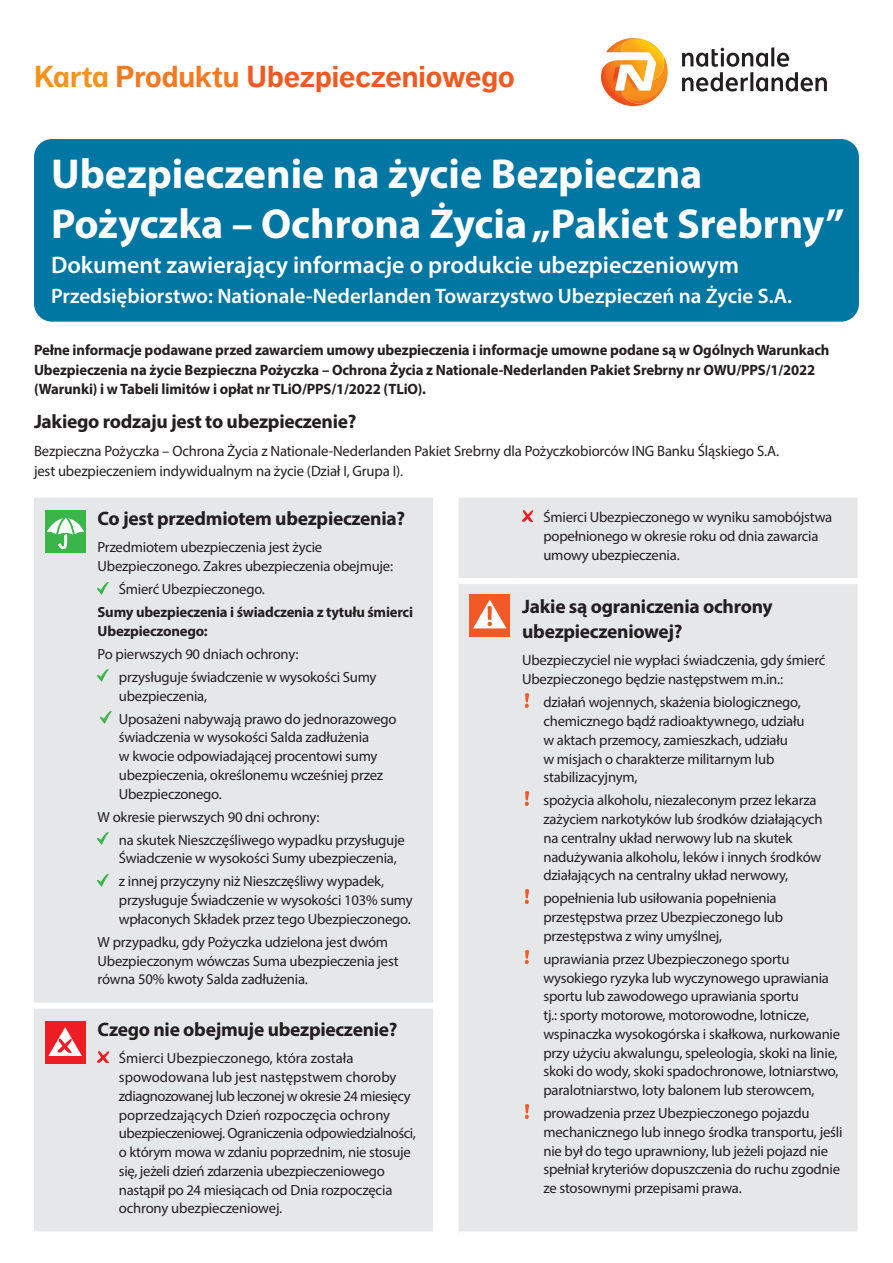
<style>
.page{position:relative;width:893px;height:1263px;background:#fff}
.page>*{position:absolute;margin:0;border:0;box-sizing:border-box;transform-origin:0 0}
.Form_title{font:700 42px/50.4px "Myriad Pro";color:#fff}
.t1{font:700 30px "NN Dagny Text";color:#f15921}
.Form_sub_title{font:600 24px "Myriad Pro";color:#fff}
.Company_Product_head{font:600 21px "Myriad Pro";color:#fff}
.Cover_subhead{font:700 19.5px/25.5px "Myriad Pro";letter-spacing:-.015em;color:#231f20}
.Form_intro{font:700 15px/19.5px "Myriad Pro";letter-spacing:-.01em;color:#231f20}
.Form_intro-2{font:15px/19.5px "Myriad Pro";letter-spacing:-.01em;color:#231f20}
.Covered_bullets{font:14.7px/18.8px "Myriad Pro";letter-spacing:-.015em;color:#231f20}
.Covered_bullets-2{font:700 14.7px/18.8px "Myriad Pro";letter-spacing:-.015em;color:#231f20}
.s1{color:#f7931d}
.s2{color:#f47921}
</style>
<div class="page">
<div style="left:34px;top:139px;width:825px;height:183px;background:#0076a3;border-radius:18px"></div>
<div style="left:566px;top:4px;width:293px;height:136px;background:#fff"></div>
<svg style="left:601px;top:38px;width:67px;height:69px"></svg>
<hr style="left:771px;top:47px;width:3px;height:19px;background:#231f20">
<svg style="left:682px;top:48px;width:145px;height:43px"></svg>
<div style="left:34px;top:498px;width:399px;height:505px;background:#e6e7e9"></div>
<div style="left:45px;top:510px;width:41px;height:43px;background:#3ab54a"></div>
<svg style="left:47px;top:514px;width:37px;height:35px"></svg>
<svg style="left:98px;top:582px;width:10px;height:12px"></svg>
<svg style="left:98px;top:670px;width:10px;height:12px"></svg>
<svg style="left:100px;top:712px;width:11px;height:11px"></svg>
<svg style="left:98px;top:833px;width:10px;height:12px"></svg>
<svg style="left:98px;top:874px;width:10px;height:12px"></svg>
<div style="left:459px;top:498px;width:399px;height:733px;background:#e6e7e9"></div>
<div style="left:459px;top:578px;width:59px;height:6px;background:#fff"></div>
<div style="left:518px;top:578px;width:340px;height:6px;background:#fff"></div>
<svg style="left:522px;top:510px;width:11px;height:11px"></svg>
<div style="left:469px;top:594px;width:41px;height:42px;background:#f15929"></div>
<svg style="left:473px;top:600px;width:33px;height:28px"></svg>
<svg style="left:525px;top:694px;width:4px;height:13px"></svg>
<svg style="left:525px;top:792px;width:4px;height:13px"></svg>
<svg style="left:525px;top:890px;width:4px;height:13px"></svg>
<img style="left:525px;top:950px;width:4px;height:14px">
<svg style="left:525px;top:1105px;width:4px;height:13px"></svg>
<div style="left:34px;top:1009px;width:399px;height:222px;background:#e6e7e9"></div>
<div style="left:45px;top:1021px;width:41px;height:43px;background:#ee1d23"></div>
<svg style="left:48px;top:1027px;width:34px;height:29px"></svg>
<svg style="left:98px;top:1051px;width:10px;height:11px"></svg>
<p class="t1" style="left:34px;top:58px;width:482px"><span class="s1">Karta</span> <span class="s2">Produktu</span> Ubezpieczeniowego</p>
<p class="Form_title" style="left:51px;top:147px;width:795px">Ubezpieczenie na życie Bezpieczna<br>Pożyczka – Ochrona Życia „Pakiet Srebrny”</p>
<p class="Form_sub_title" style="left:51px;top:250px;width:690px">Dokument zawierający informacje o produkcie ubezpieczeniowym</p>
<p class="Company_Product_head" style="left:51px;top:282px;width:742px">Przedsiębiorstwo: Nationale‑Nederlanden Towarzystwo Ubezpieczeń na Życie S.A.</p>
<p class="Form_intro" style="left:34px;top:340px;width:797px">Pełne informacje podawane przed zawarciem umowy ubezpieczenia i informacje umowne podane są w Ogólnych Warunkach<br>Ubezpieczenia na życie Bezpieczna Pożyczka – Ochrona Życia z Nationale‑Nederlanden Pakiet Srebrny nr OWU/PPS/1/2022 (Warunki) i w Tabeli limitów i opłat nr TLiO/PPS/1/2022 (TLiO).</p>
<p class="Cover_subhead" style="left:34px;top:408px;width:324px">Jakiego rodzaju jest to ubezpieczenie?</p>
<p class="Form_intro-2" style="left:34px;top:441px;width:747px">Bezpieczna Pożyczka – Ochrona Życia z Nationale‑Nederlanden Pakiet Srebrny dla Pożyczkobiorców ING Banku Śląskiego S.A. jest ubezpieczeniem indywidualnym na życie (Dział I, Grupa I).</p>
<p class="Cover_subhead" style="left:98px;top:505px;width:309px">Co jest przedmiotem ubezpieczenia?</p>
<p class="Covered_bullets" style="left:98px;top:538px;width:297px">Przedmiotem ubezpieczenia jest życie<br>Ubezpieczonego. Zakres ubezpieczenia obejmuje:</p>
<p class="Covered_bullets" style="left:119px;top:579px;width:148px">Śmierć Ubezpieczonego.</p>
<p class="Covered_bullets-2" style="left:98px;top:602px;width:317px">Sumy ubezpieczenia i świadczenia z tytułu śmierci<br>Ubezpieczonego:</p>
<p class="Covered_bullets" style="left:98px;top:644px;width:202px">Po pierwszych 90 dniach ochrony:</p>
<p class="Covered_bullets" style="left:119px;top:667px;width:259px">przysługuje świadczenie w wysokości Sumy ubezpieczenia,</p>
<p class="Covered_bullets" style="left:119px;top:709px;width:279px">Uposażeni nabywają prawo do jednorazowego świadczenia w wysokości Salda zadłużenia<br>w kwocie odpowiadającej procentowi sumy ubezpieczenia, określonemu wcześniej przez Ubezpieczonego.</p>
<p class="Covered_bullets" style="left:98px;top:807px;width:224px">W okresie pierwszych 90 dni ochrony:</p>
<p class="Covered_bullets" style="left:119px;top:830px;width:287px">na skutek Nieszczęśliwego wypadku przysługuje<br>Świadczenie w wysokości Sumy ubezpieczenia,</p>
<p class="Covered_bullets" style="left:119px;top:872px;width:295px">z innej przyczyny niż Nieszczęśliwy wypadek, przysługuje Świadczenie w wysokości 103% sumy wpłaconych Składek przez tego Ubezpieczonego.</p>
<p class="Covered_bullets" style="left:98px;top:932px;width:302px">W przypadku, gdy Pożyczka udzielona jest dwóm<br>Ubezpieczonym wówczas Suma ubezpieczenia jest równa 50% kwoty Salda zadłużenia.</p>
<p class="Cover_subhead" style="left:98px;top:1016px;width:301px">Czego nie obejmuje ubezpieczenie?</p>
<p class="Covered_bullets" style="left:119px;top:1049px;width:299px">Śmierci Ubezpieczonego, która została spowodowana lub jest następstwem choroby zdiagnozowanej lub leczonej w okresie 24 miesięcy poprzedzających Dzień rozpoczęcia ochrony ubezpieczeniowej. Ograniczenia odpowiedzialności, o którym mowa w zdaniu poprzednim, nie stosuje się, jeżeli dzień zdarzenia ubezpieczeniowego nastąpił po 24 miesiącach od Dnia rozpoczęcia ochrony ubezpieczeniowej.</p>
<p class="Covered_bullets" style="left:543px;top:508px;width:290px">Śmierci Ubezpieczonego w wyniku samobójstwa popełnionego w okresie roku od dnia zawarcia umowy ubezpieczenia.</p>
<p class="Cover_subhead" style="left:522px;top:593px;width:252px">Jakie są ograniczenia ochrony ubezpieczeniowej?</p>
<p class="Covered_bullets" style="left:522px;top:651px;width:305px">Ubezpieczyciel nie wypłaci świadczenia, gdy śmierć<br>Ubezpieczonego będzie następstwem m.in.:</p>
<p class="Covered_bullets" style="left:543px;top:693px;width:263px">działań wojennych, skażenia biologicznego, chemicznego bądź radioaktywnego, udziału w aktach przemocy, zamieszkach, udziału<br>w misjach o charakterze militarnym lub stabilizacyjnym,</p>
<p class="Covered_bullets" style="left:543px;top:791px;width:281px">spożycia alkoholu, niezaleconym przez lekarza zażyciem narkotyków lub środków działających na centralny układ nerwowy lub na skutek nadużywania alkoholu, leków i innych środków działających na centralny układ nerwowy,</p>
<p class="Covered_bullets" style="left:543px;top:889px;width:241px">popełnienia lub usiłowania popełnienia przestępstwa przez Ubezpieczonego lub przestępstwa z winy umyślnej,</p>
<p class="Covered_bullets" style="left:543px;top:949px;width:298px">uprawiania przez Ubezpieczonego sportu wysokiego ryzyka lub wyczynowego uprawiania sportu lub zawodowego uprawiania sportu<br>tj.: sporty motorowe, motorowodne, lotnicze, wspinaczka wysokogórska i skałkowa, nurkowanie przy użyciu akwalungu, speleologia, skoki na linie, skoki do wody, skoki spadochronowe, lotniarstwo, paralotniarstwo, loty balonem lub sterowcem,</p>
<p class="Covered_bullets" style="left:543px;top:1103px;width:300px">prowadzenia przez Ubezpieczonego pojazdu mechanicznego lub innego środka transportu, jeśli nie był do tego uprawniony, lub jeżeli pojazd nie spełniał kryteriów dopuszczenia do ruchu zgodnie ze stosownymi przepisami prawa.</p>
</div>
